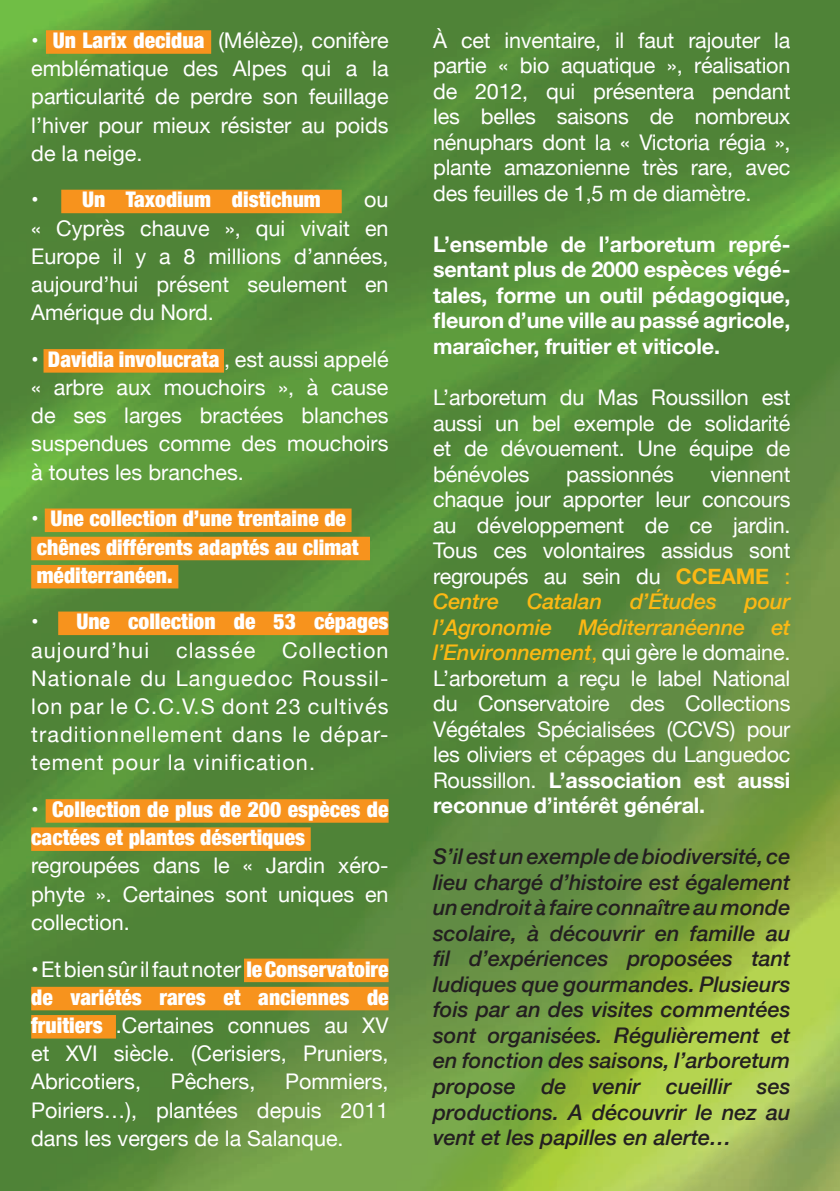
<style>
.page{position:relative;width:840px;height:1191px;background:#fff}
.page>*{position:absolute;margin:0;border:0;box-sizing:border-box;transform-origin:0 0}
.t1{font:21.6px/28.2px "Helvetica Neue";color:#fff;text-align:justify}
.t2{font:italic 500 21.6px/25.6px "Helvetica Neue";color:#231f20;text-align:justify}
.t3{font:700 21.6px/25.6px "Helvetica Neue";letter-spacing:-.01em;color:#fff;text-align:justify}
.t4{font:900 condensed 21.6px/28.2px "Helvetica Neue";color:#fff}
.t5{font:italic 500 21.6px "Helvetica Neue";letter-spacing:-.01em;color:#fcb814}
.s1{font-weight:900;font-stretch:condensed}
.s2{font-weight:400;font-stretch:normal}
.s3{font-weight:700;color:#fcb814}
.s4{color:#fcb814}
.s5{font-weight:500;font-style:italic;color:#fcb814}
.s6{font-weight:700}
</style>
<div class="page">
<img style="left:0;top:0;width:839px;height:1191px">
<div style="left:46px;top:30px;width:165px;height:24px;background:#f7931d"></div>
<div style="left:61px;top:190px;width:280px;height:23px;background:#f7931d"></div>
<div style="left:43px;top:349px;width:181px;height:24px;background:#f7931d"></div>
<div style="left:45px;top:508px;width:306px;height:24px;background:#f7931d"></div>
<div style="left:31px;top:537px;width:339px;height:23px;background:#f7931d"></div>
<div style="left:31px;top:565px;width:147px;height:23px;background:#f7931d"></div>
<div style="left:58px;top:611px;width:330px;height:24px;background:#f7931d"></div>
<div style="left:46px;top:799px;width:342px;height:23px;background:#f7931d"></div>
<div style="left:31px;top:827px;width:279px;height:24px;background:#f7931d"></div>
<div style="left:244px;top:958px;width:144px;height:24px;background:#f7931d"></div>
<div style="left:31px;top:986px;width:357px;height:24px;background:#f7931d"></div>
<div style="left:31px;top:1015px;width:85px;height:23px;background:#f7931d"></div>
<p class="t1" style="left:31px;top:27px;width:359px">• <span class="s1">Un Larix decidua</span> (Mélèze), conifère emblématique des Alpes qui a la particularité de perdre son feuillage l’hiver pour mieux résister au poids de la neige.</p>
<p class="t4" style="left:31px;top:184px;width:291px"><span class="s2">•</span> Un Taxodium distichum</p>
<p class="t1" style="left:31px;top:187px;width:359px;text-indent:333px">ou « Cyprès chauve », qui vivait en Europe il y a 8 millions d’années, aujourd’hui présent seulement en Amérique du Nord.</p>
<p class="t1" style="left:31px;top:346px;width:359px">• <span class="s1">Davidia involucrata</span> , est aussi appelé « arbre aux mouchoirs », à cause de ses larges bractées blanches suspendues comme des mouchoirs à toutes les branches.</p>
<p class="t4" style="left:31px;top:503px;width:329px"><span class="s2">•</span> Une collection d’une trentaine de chênes différents adaptés au climat méditerranéen.</p>
<p class="t1" style="left:31px;top:609px;width:359px">• <span class="s1">Une collection de 53 cépages </span>aujourd’hui classée Collection Nationale du Languedoc Roussil&shy;lon par le C.C.V.S dont 23 cultivés traditionnellement dans le dépar&shy;tement pour la vinification.</p>
<p class="t1" style="left:31px;top:796px;width:359px;text-align:left">• <span class="s1">Collection de plus de 200 espèces de cactées et plantes désertiques </span>regroupées dans le « Jardin xéro&shy;phyte ». Certaines sont uniques en collection.</p>
<p class="t1" style="left:31px;top:956px;width:359px">• Et bien sûr il faut noter <span class="s1">le Conservatoire de variétés rares et anciennes de fruitiers</span> .Certaines connues au XV et XVI siècle. (Cerisiers, Pruniers, Abricotiers,</p>
<p class="t1" style="left:171px;top:1068px;width:86px">Pêchers,</p>
<p class="t1" style="left:31px;top:1068px;width:359px;text-indent:254px">Pommiers, Poiriers…), plantées depuis 2011 dans les vergers de la Salanque.</p>
<p class="t1" style="left:433px;top:29px;width:359px;line-height:25.6px">À cet inventaire, il faut rajouter la partie « bio aquatique », réalisation de 2012, qui présentera pendant les belles saisons de nombreux nénuphars dont la « Victoria régia », plante amazonienne très rare, avec des feuilles de 1,5 m de diamètre.</p>
<p class="t3" style="left:433px;top:232px;width:359px">L’ensemble de l’arboretum repré&shy;sentant plus de 2000 espèces végé&shy;tales, forme un outil pédagogique, fleuron d’une ville au passé agricole, maraîcher, fruitier et viticole.</p>
<p class="t1" style="left:433px;top:386px;width:359px;line-height:25.6px">L’arboretum du Mas Roussillon est aussi un bel exemple de solidarité et de dévouement. Une équipe de bénévoles</p>
<p class="t1" style="left:566px;top:461px;width:109px">passionnés</p>
<p class="t1" style="left:433px;top:462px;width:359px;line-height:25.6px;text-indent:277px">viennent chaque jour apporter leur concours au développement de ce jardin.<br>Tous ces volontaires assidus sont regroupés au sein du <span class="s3">CCEAME</span> <span class="s4">:<br></span><span class="s5">Centre</span></p>
<p class="t5" style="left:526px;top:583px;width:76px">Catalan</p>
<p class="t5" style="left:629px;top:583px;width:88px">d’Études</p>
<p class="t1" style="left:433px;top:590px;width:359px;line-height:25.6px;text-indent:311px"><span class="s5">pour l’Agronomie Méditerranéenne et l’Environnement</span><span class="s4">,</span> qui gère le domaine.<br>L’arboretum a reçu le label National du Conservatoire des Collections Végétales Spécialisées (CCVS) pour les oliviers et cépages du Languedoc Roussillon. <span class="s6">L’association est aussi reconnue d’intérêt général.</span></p>
<p class="t2" style="left:433px;top:842px;width:359px">S’il est un exemple de biodiversité, ce lieu chargé d’histoire est également un endroit à faire connaître au monde scolaire, à découvrir en famille au fil d’expériences proposées tant ludiques que gourmandes. Plusieurs fois par an des visites commentées sont organisées. Régulièrement et en fonction des saisons, l’arboretum propose de venir cueillir ses productions. A découvrir le nez au vent et les papilles en alerte…</p>
</div>
